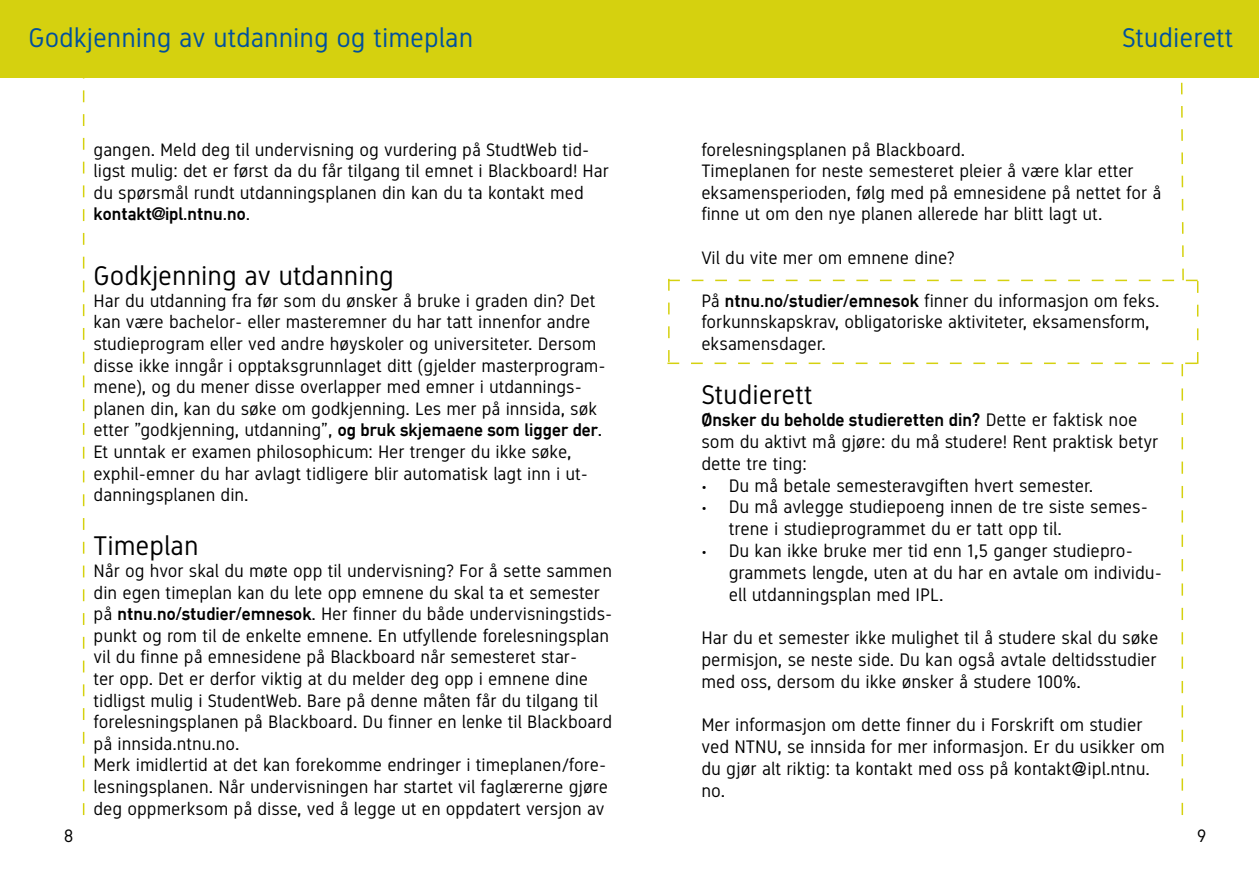
<style>
.page{position:relative;width:1259px;height:893px;background:#fff}
.page>*{position:absolute;margin:0;border:0;box-sizing:border-box;transform-origin:0 0}
.t1{font:27px "NTNU DIN Regular";color:#00509e}
.t2{font:27px "NTNU DIN Regular";color:#000}
.t3{font:18.15px/21.8px "NTNU DIN Regular";color:#000}
.t4{font:18.15px "NTNU DIN bold";color:#000}
.t5{font:18px/21.6px "NTNU DIN Regular";color:#000}
.t6{font:18px "NTNU DIN bold";color:#000}
.s1{font-family:"NTNU DIN Regular"}
.s2{font-family:"NTNU DIN bold"}
</style>
<div class="page">
<div style="left:0;top:0;width:631px;height:78px;background:#d5d10f"></div>
<div style="left:631px;top:0;width:628px;height:78px;background:#d5d10f"></div>
<svg style="left:83px;top:78px;width:1px;height:737px"></svg>
<svg style="left:667px;top:82px;width:531px;height:733px"></svg>
<h1 class="t1" style="left:28px;top:21px;width:446px">Godkjenning av utdanning og timeplan</h1>
<h1 class="t1" style="left:1122px;top:21px;width:113px">Studierett</h1>
<p class="t5" style="left:94px;top:139px;width:517px">gangen. Meld deg til undervisning og vurdering på StudtWeb tid&shy;ligst mulig: det er først da du får tilgang til emnet i Blackboard! Har du spørsmål rundt utdanningsplanen din kan du ta kontakt med</p>
<p class="t6" style="left:94px;top:204px;width:158px">kontakt@ipl.ntnu.no<span class="s1">.</span></p>
<h1 class="t2" style="left:94px;top:260px;width:302px">Godkjenning av utdanning</h1>
<p class="t5" style="left:94px;top:290px;width:514px">Har du utdanning fra før som du ønsker å bruke i graden din? Det kan være bachelor- eller masteremner du har tatt innenfor andre studieprogram eller ved andre høyskoler og universiteter. Dersom disse ikke inngår i opptaksgrunnlaget ditt (gjelder masterprogram&shy;mene), og du mener disse overlapper med emner i utdannings&shy;planen din, kan du søke om godkjenning. Les mer på innsida, søk etter ”godkjenning, utdanning”, <span class="s2">og bruk skjemaene som ligger der.<br></span>Et unntak er examen philosophicum: Her trenger du ikke søke, exphil-emner du har avlagt tidligere blir automatisk lagt inn i ut&shy;danningsplanen din.</p>
<h1 class="t2" style="left:94px;top:530px;width:106px">Timeplan</h1>
<p class="t5" style="left:94px;top:560px;width:520px">Når og hvor skal du møte opp til undervisning? For å sette sammen din egen timeplan kan du lete opp emnene du skal ta et semester på <span class="s2">ntnu.no/studier/emnesok</span>. Her finner du både undervisningstids&shy;punkt og rom til de enkelte emnene. En utfyllende forelesningsplan vil du finne på emnesidene på Blackboard når semesteret star-<br>ter opp. Det er derfor viktig at du melder deg opp i emnene dine tidligst mulig i StudentWeb. Bare på denne måten får du tilgang til forelesningsplanen på Blackboard. Du finner en lenke til Blackboard på innsida.ntnu.no.<br>Merk imidlertid at det kan forekomme endringer i timeplanen/fore&shy;lesningsplanen. Når undervisningen har startet vil faglærerne gjøre deg oppmerksom på disse, ved å legge ut en oppdatert versjon av</p>
<p class="t5" style="left:701px;top:139px;width:461px">forelesningsplanen på Blackboard.<br>Timeplanen for neste semesteret pleier å være klar etter eksamensperioden, følg med på emnesidene på nettet for å finne ut om den nye planen allerede har blitt lagt ut.</p>
<p class="t5" style="left:701px;top:247px;width:255px">Vil du vite mer om emnene dine?</p>
<p class="t5" style="left:701px;top:290px;width:460px">På <span class="s2">ntnu.no/studier/emnesok</span> finner du informasjon om feks. forkunnskapskrav, obligatoriske aktiviteter, eksamensform, eksamensdager.</p>
<h1 class="t2" style="left:701px;top:379px;width:113px">Studierett</h1>
<p class="t4" style="left:701px;top:409px;width:437px">Ønsker du beholde studieretten din? <span class="s1">Dette er faktisk noe</span></p>
<p class="t3" style="left:701px;top:431px;width:458px">som du aktivt må gjøre: du må studere! Rent praktisk betyr dette tre ting:</p>
<p class="t3" style="left:701px;top:474px;width:393px">• Du må betale semesteravgiften hvert semester.</p>
<p class="t3" style="left:728px;top:496px;width:421px;text-indent:-27px">• Du må avlegge studiepoeng innen de tre siste semes&shy;trene i studieprogrammet du er tatt opp til.</p>
<p class="t3" style="left:728px;top:540px;width:435px;text-indent:-27px">• Du kan ikke bruke mer tid enn 1,5 ganger studiepro&shy;grammets lengde, uten at du har en avtale om individu&shy;ell utdanningsplan med IPL.</p>
<p class="t3" style="left:701px;top:627px;width:459px;text-align:justify">Har du et semester ikke mulighet til å studere skal du søke permisjon, se neste side. Du kan også avtale deltidsstudier med oss, dersom du ikke ønsker å studere 100%.</p>
<p class="t3" style="left:701px;top:714px;width:465px">Mer informasjon om dette finner du i Forskrift om studier ved NTNU, se innsida for mer informasjon. Er du usikker om du gjør alt riktig: ta kontakt med oss på kontakt@ipl.ntnu. no.</p>
<p class="t5" style="left:64px;top:825px;width:11px">8</p>
<p class="t5" style="left:1196px;top:825px;width:11px">9</p>
</div>
